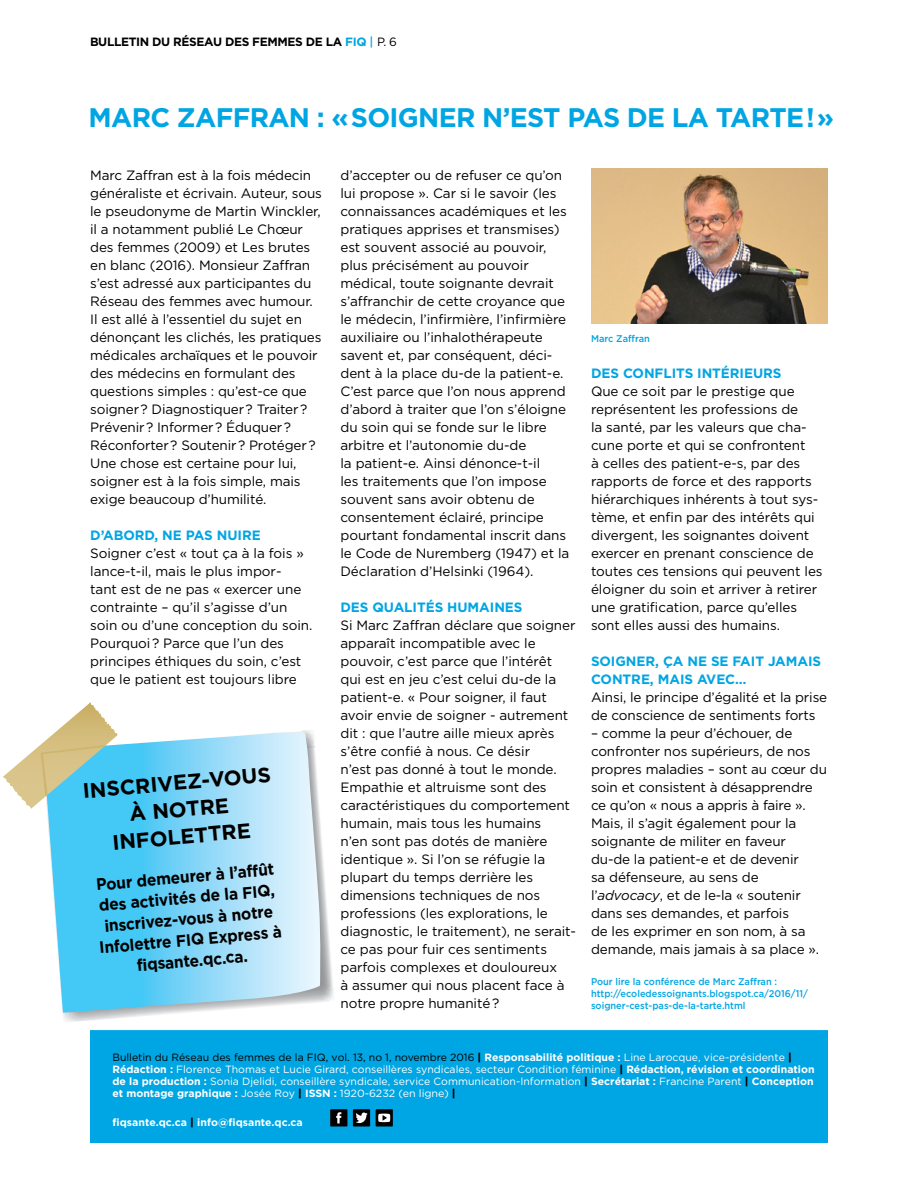
<style>
.page{position:relative;width:918px;height:1188px;background:#fff}
.page>*{position:absolute;margin:0;border:0;box-sizing:border-box;transform-origin:0 0}
.t1{font:700 26.85px "Gotham";color:#00a5e3}
.t2{font:700 21px/27px "Gotham";color:#000;text-align:center}
.t3{font:700 16.5px/21px "Gotham";color:#000;text-align:center;scale:.94 1}
.t4{font:13.5px/18px "Gotham";letter-spacing:-.005em;color:#000}
.t5{font:700 13.5px/18px "Gotham";letter-spacing:-.005em;color:#00a5e3}
.t6{font:700 12px "Gotham";letter-spacing:-.03em;color:#000}
.t7{font:10.5px/12px "Gotham";color:#fff}
.t8{font:700 10.5px "Gotham";letter-spacing:.005em;color:#fff}
.t9{font:500 9.75px/12px "Gotham";color:#00a5e3;scale:.95 1}
.s1{color:#00a5e3}
.s2{font-weight:500;color:#00a5e3}
.s3{font-weight:400}
.s4{font-style:italic}
.s5{color:#000}
.s6{font-weight:900;color:#000}
.s7{font-weight:700}
</style>
<div class="page">
<img style="left:591px;top:168px;width:237px;height:156px">
<div style="left:94px;top:1035px;width:730px;height:103px;background:#00a5e3"></div>
<div style="left:90px;top:1030px;width:738px;height:113px;border:9px solid #00a5e3"></div>
<div style="left:330px;top:1109px;width:17px;height:17px;background:#000"></div>
<svg style="left:336px;top:1112px;width:5px;height:11px"></svg>
<svg style="left:376px;top:1109px;width:17px;height:18px"></svg>
<svg style="left:378px;top:1114px;width:12px;height:8px"></svg>
<div style="left:353px;top:1109px;width:17px;height:18px;background:#000"></div>
<svg style="left:356px;top:1113px;width:12px;height:10px"></svg>
<svg style="left:63px;top:730px;width:271px;height:292px"></svg>
<svg style="left:47px;top:732px;width:274px;height:281px"></svg>
<svg style="left:3px;top:702px;width:115px;height:107px"></svg>
<p class="t6" style="left:90px;top:35px;width:309px">Bulletin du Réseau des femmes de la <span class="s1">FIQ</span> <span class="s2">|</span> <span class="s3">p. 6</span></p>
<h1 class="t1" style="left:88px;top:102px;width:21px">MARC</h1>
<h1 class="t1" style="left:177px;top:102px;width:38px">ZAFFRA</h1>
<h1 class="t1" style="left:289px;top:102px;width:238px">N : « SOIGNER N’EST</h1>
<h1 class="t1" style="left:567px;top:102px;width:18px">PAS</h1>
<h1 class="t1" style="left:627px;top:102px;width:105px">DELATARTE</h1>
<h1 class="t1" style="left:806px;top:102px;width:30px">!»</h1>
<p class="t4" style="left:90px;top:166px;width:233px">Marc Zaffran est à la fois médecin généraliste et écrivain. Auteur, sous le pseudonyme de Martin Winckler, il a notamment publié Le Chœur des femmes (2009) et Les brutes en blanc (2016). Monsieur Zaffran s’est adressé aux participantes du Réseau des femmes avec humour.<br>Il est allé à l’essentiel du sujet en dénonçant les clichés, les pratiques médicales archaïques et le pouvoir des médecins en formulant des questions simples : qu’est-ce que soigner? Diagnostiquer? Traiter?<br>Prévenir? Informer? Éduquer?<br>Réconforter? Soutenir? Protéger?<br>Une chose est certaine pour lui, soigner est à la fois simple, mais exige beaucoup d’humilité.</p>
<p class="t5" style="left:90px;top:526px;width:172px">D’abord, n e pas n ui re</p>
<p class="t4" style="left:90px;top:544px;width:224px">Soigner c’est « tout ça à la fois » lance-t-il, mais le plus impor-<br>tant est de ne pas « exercer une contrainte – qu’il s’agisse d’un soin ou d’une conception du soin.<br>Pourquoi? Parce que l’un des principes éthiques du soin, c’est que le patient est toujours libre</p>
<h2 class="t2" style="left:82px;top:777px;width:190px;rotate:-5deg">Inscr iv ez-vous à notre<br>Infolettre</h2>
<p class="t3" style="left:93px;top:874px;width:196px;rotate:-5deg">Pour demeurer à l’affût des activités de la FIQ, inscrivez-vous à notre<br>Infolettre FIQ Express à fiqsante.qc.ca.</p>
<p class="t4" style="left:340px;top:166px;width:230px">d’accepter ou de refuser ce qu’on lui propose ». Car si le savoir (les connaissances académiques et les pratiques apprises et transmises) est souvent associé au pouvoir, plus précisément au pouvoir médical, toute soignante devrait s’affranchir de cette croyance que le médecin, l’infirmière, l’infirmière auxiliaire ou l’inhalothérapeute savent et, par conséquent, déci&shy;dent à la place du-de la patient-e.<br>C’est parce que l’on nous apprend d’abord à traiter que l’on s’éloigne du soin qui se fonde sur le libre arbitre et l’autonomie du-de<br>la patient-e. Ainsi dénonce-t-il<br>les traitements que l’on impose souvent sans avoir obtenu de consentement éclairé, principe pourtant fondamental inscrit dans le Code de N uremberg (1947) et la Déclaration d’Helsinki (1964).</p>
<p class="t5" style="left:340px;top:598px;width:184px">Des qualités h umain es</p>
<p class="t4" style="left:340px;top:616px;width:237px">Si Marc Zaffran déclare que soigner apparaît incompatible avec le pouvoir, c’est parce que l’intérêt qui est en jeu c’est celui du-de la patient-e. « Pour soigner, il faut avoir envie de soigner - autrement dit : que l’autre aille mieux après s’être confié à nous. Ce désir<br>n’est pas donné à tout le monde.<br>Empathie et altruisme sont des caractéristiques du comportement humain, mais tous les humains<br>n’en sont pas dotés de manière identique ». Si l’on se réfugie la plupart du temps derrière les dimensions techniques de nos professions (les explorations, le diagnostic, le traitement), ne serait&shy;ce pas pour fuir ces sentiments parfois complexes et douloureux<br>à assumer qui nous placent face à notre propre humanité?</p>
<p class="t9" style="left:591px;top:332px;width:63px">Marc Zaffran</p>
<p class="t5" style="left:591px;top:364px;width:192px">Des con flits intéri eurs</p>
<p class="t4" style="left:591px;top:382px;width:233px">Que ce soit par le prestige que représentent les professions de<br>la santé, par les valeurs que cha&shy;cune porte et qui se confrontent<br>à celles des patient-e-s, par des rapports de force et des rapports hiérarchiques inhérents à tout sys&shy;tème, et enfin par des intérêts qui divergent, les soignantes doivent exercer en prenant conscience de toutes ces tensions qui peuvent les éloigner du soin et arriver à retirer une gratification, parce qu’elles sont elles aussi des humains.</p>
<p class="t5" style="left:591px;top:652px;width:232px">Soign er, ça n e se fait jamais contre, mais avec…</p>
<p class="t4" style="left:591px;top:688px;width:238px">Ainsi, le principe d’égalité et la prise de conscience de sentiments forts</p>
<p class="t4" style="left:591px;top:724px;width:238px">– comme la peur d’échouer, de confronter nos supérieurs, de nos propres maladies – sont au cœur du soin et consistent à désapprendre ce qu’on « nous a appris à faire ».<br>Mais, il s’agit également pour la soignante de militer en faveur du-de la patient-e et de devenir<br>sa défenseure, au sens de l’<span class="s4">advocacy</span>, et de le-la « soutenir dans ses demandes, et parfois<br>de les exprimer en son nom, à sa demande, mais jamais à sa place ».</p>
<p class="t9" style="left:591px;top:975px;width:230px">Pour lire la conférence de Marc Zaffran : http://ecoledessoignants.blogspot.ca/2016/11/ soigner-cest-pas-de-la-tarte.html</p>
<p class="t7" style="left:112px;top:1051px;width:704px"><span class="s5">Bulletin du Réseau des femmes de la FIQ, vol. 13, no 1, novembre 2016</span> <span class="s6">|</span> <span class="s7">Responsabilité politique :</span> Line Larocque, vice-présidente <span class="s6">| </span><span class="s7">Rédaction :</span> Florence Thomas et Lucie Girard, conseillères syndicales, secteur Condition féminine <span class="s6">|</span> <span class="s7">Rédaction, révision et coordination de la production :</span> Sonia Djelidi, conseillère syndicale, service Communication-Information <span class="s6">|</span> <span class="s7">Secrétariat :</span> Francine Parent <span class="s6">|</span> <span class="s7">Conception et montage graphique :</span> Josée Roy <span class="s6">|</span> <span class="s7">ISSN :</span> 1920-6232 (en ligne) <span class="s6">|</span></p>
<p class="t8" style="left:113px;top:1116px;width:192px">fiqsante.qc.ca <span class="s6">|</span> info@fiqsante.qc.ca</p>
</div>
